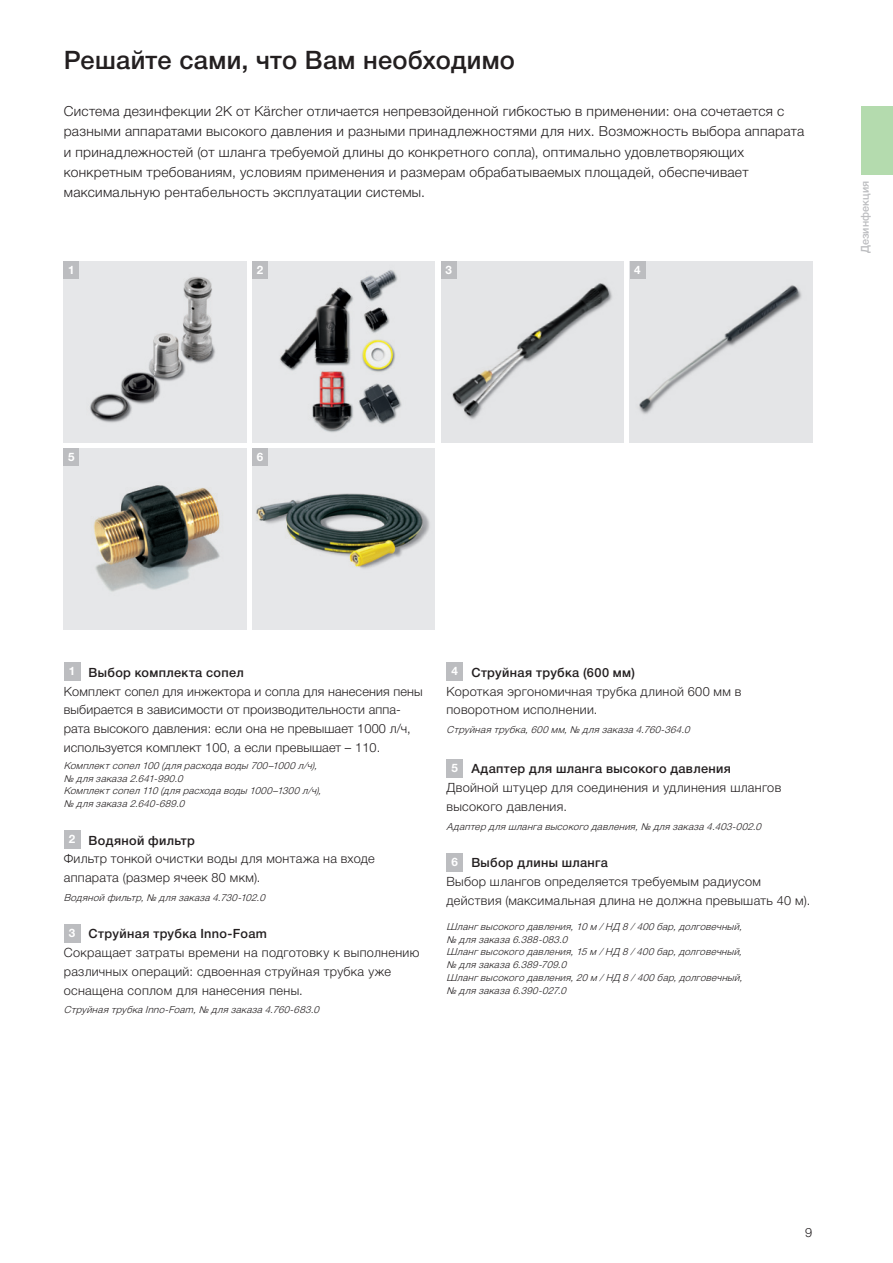
<style>
.page{position:relative;width:893px;height:1263px;background:#fff}
.page>*{position:absolute;margin:0;border:0;box-sizing:border-box;transform-origin:0 0}
.t1{font:500 25.5px "Helvetica Neue Cyr";letter-spacing:.01em;color:#231f20}
.t2{font:300 13.8px/20.2px "Helvetica Neue Cyr";letter-spacing:.02em;color:#231f20}
.t3{font:300 12.75px/18.8px "Helvetica Neue Cyr";letter-spacing:.025em;color:#231f20}
.t4{font:300 12.75px "Helvetica Neue LT Pro";color:#231f20}
.t5{font:700 11.7px "Helvetica Neue LT Pro";color:#fff}
.t6{font:500 10.8px "Helvetica Neue Cyr";letter-spacing:.01em;color:#bcbdc0}
.t7{font:italic 300 9.75px/12.8px "Helvetica Neue Cyr";letter-spacing:.035em;color:#231f20}
.s1{font-family:"Helvetica Neue LT Pro"}
.s2{font-family:"Helvetica Neue LT Pro";font-weight:700;font-size:11.7px;color:#fff}
.s3{font-weight:500}
</style>
<div class="page">
<img style="left:252px;top:261px;width:183px;height:181px">
<img style="left:64px;top:261px;width:182px;height:181px">
<img style="left:64px;top:449px;width:182px;height:180px">
<img style="left:441px;top:261px;width:182px;height:181px">
<img style="left:630px;top:261px;width:182px;height:181px">
<img style="left:252px;top:449px;width:183px;height:180px">
<div style="left:64px;top:261px;width:15px;height:18px;background:#bcbdc0"></div>
<div style="left:64px;top:449px;width:15px;height:17px;background:#bcbdc0"></div>
<div style="left:252px;top:261px;width:16px;height:18px;background:#bcbdc0"></div>
<div style="left:252px;top:449px;width:16px;height:17px;background:#bcbdc0"></div>
<div style="left:441px;top:261px;width:15px;height:18px;background:#bcbdc0"></div>
<div style="left:630px;top:261px;width:15px;height:18px;background:#bcbdc0"></div>
<div style="left:861px;top:106px;width:32px;height:68px;background:#b4dbae"></div>
<div style="left:64px;top:662px;width:16px;height:19px;background:#bcbdc0"></div>
<div style="left:64px;top:830px;width:16px;height:19px;background:#bcbdc0"></div>
<div style="left:64px;top:924px;width:16px;height:18px;background:#bcbdc0"></div>
<div style="left:446px;top:662px;width:17px;height:19px;background:#bcbdc0"></div>
<div style="left:446px;top:759px;width:17px;height:19px;background:#bcbdc0"></div>
<div style="left:446px;top:853px;width:17px;height:18px;background:#bcbdc0"></div>
<h1 class="t1" style="left:64px;top:46px;width:453px">Решайте сами, что Вам необходимо</h1>
<p class="t2" style="left:64px;top:101px;width:742px">Система дезинфекции 2K от K<span class="s1">ä</span>rcher отличается непревзойденной гибкостью в применении: она сочетается с разными аппаратами высокого давления и разными принадлежностями для них. Возможность выбора аппарата и принадлежностей (от шланга требуемой длины до конкретного сопла), оптимально удовлетворяющих конкретным требованиям, условиям применения и размерам обрабатываемых площадей, обеспечивает максимальную рентабельность эксплуатации системы.</p>
<p class="t5" style="left:68px;top:262px;width:8px">1</p>
<p class="t5" style="left:257px;top:262px;width:8px">2</p>
<p class="t5" style="left:446px;top:262px;width:8px">3</p>
<p class="t5" style="left:634px;top:262px;width:8px">4</p>
<p class="t6" style="left:859px;top:253px;width:74px;rotate:-90deg">Дезинфекция</p>
<p class="t5" style="left:68px;top:449px;width:8px">5</p>
<p class="t5" style="left:257px;top:449px;width:8px">6</p>
<p class="t3" style="left:64px;top:663px;width:360px;text-indent:5px"><span class="s2">1</span> <span class="s3">Выбор комплекта сопел<br></span>Комплект сопел для инжектора и сопла для нанесения пены выбирается в зависимости от производительности аппа&shy;рата высокого давления: если она не превышает 1000 л/ч, используется комплект 100, а если превышает – 110.</p>
<p class="t7" style="left:64px;top:759px;width:262px">Комплектсопел 100 (длярасходаводы 700–1000 л/ч), № длязаказа2.641-990.0<br>Комплектсопел 110 (длярасходаводы 1000–1300 л/ч), № длязаказа2.640-689.0</p>
<p class="t3" style="left:64px;top:831px;width:313px;text-indent:5px"><span class="s2">2</span> <span class="s3">Водяной фильтр<br></span>Фильтр тонкой очистки воды для монтажа на входе аппарата (размер ячеек 80 мкм).</p>
<p class="t7" style="left:64px;top:891px;width:205px">Водяной фильтр,№ длязаказа4.730-102.0</p>
<p class="t3" style="left:64px;top:924px;width:357px;text-indent:5px"><span class="s2">3</span> <span class="s3">Струйная трубка Inno-Foam<br></span>Сокращает затраты времени на подготовку к выполнению различных операций: сдвоенная струйная трубка уже оснащена соплом для нанесения пены.</p>
<p class="t7" style="left:64px;top:1003px;width:260px">СтруйнаятрубкаInno-Foam,№ длязаказа4.760-683.0</p>
<p class="t3" style="left:446px;top:663px;width:296px;text-indent:5px"><span class="s2">4</span> <span class="s3">Струйная трубка (600 мм)<br></span>Короткая эргономичная трубка длиной 600 мм в поворотном исполнении.</p>
<p class="t7" style="left:446px;top:723px;width:248px">Струйнаятрубка,600 мм,№ длязаказа4.760-364.0</p>
<p class="t3" style="left:446px;top:760px;width:336px;text-indent:5px"><span class="s2">5</span> <span class="s3">Адаптер для шланга высокого давления<br></span>Двойной штуцер для соединения и удлинения шлангов высокого давления.</p>
<p class="t7" style="left:446px;top:820px;width:319px">Адаптер дляшлангавысокого давления,№ длязаказа4.403-002.0</p>
<p class="t3" style="left:446px;top:853px;width:365px;text-indent:5px"><span class="s2">6</span> <span class="s3">Выбор длины шланга<br></span>Выбор шлангов определяется требуемым радиусом действия (максимальная длина не должна превышать 40 м).</p>
<p class="t7" style="left:446px;top:920px;width:300px">Шлангвысокого давления,10 м /НД 8 /400 бар,долговечный, № длязаказа6.388-083.0<br>Шлангвысокого давления,15 м /НД 8 /400 бар,долговечный, № длязаказа6.389-709.0<br>Шлангвысокого давления,20 м /НД 8 /400 бар,долговечный, № длязаказа6.390-027.0</p>
<p class="t4" style="left:805px;top:1225px;width:9px">9</p>
</div>
